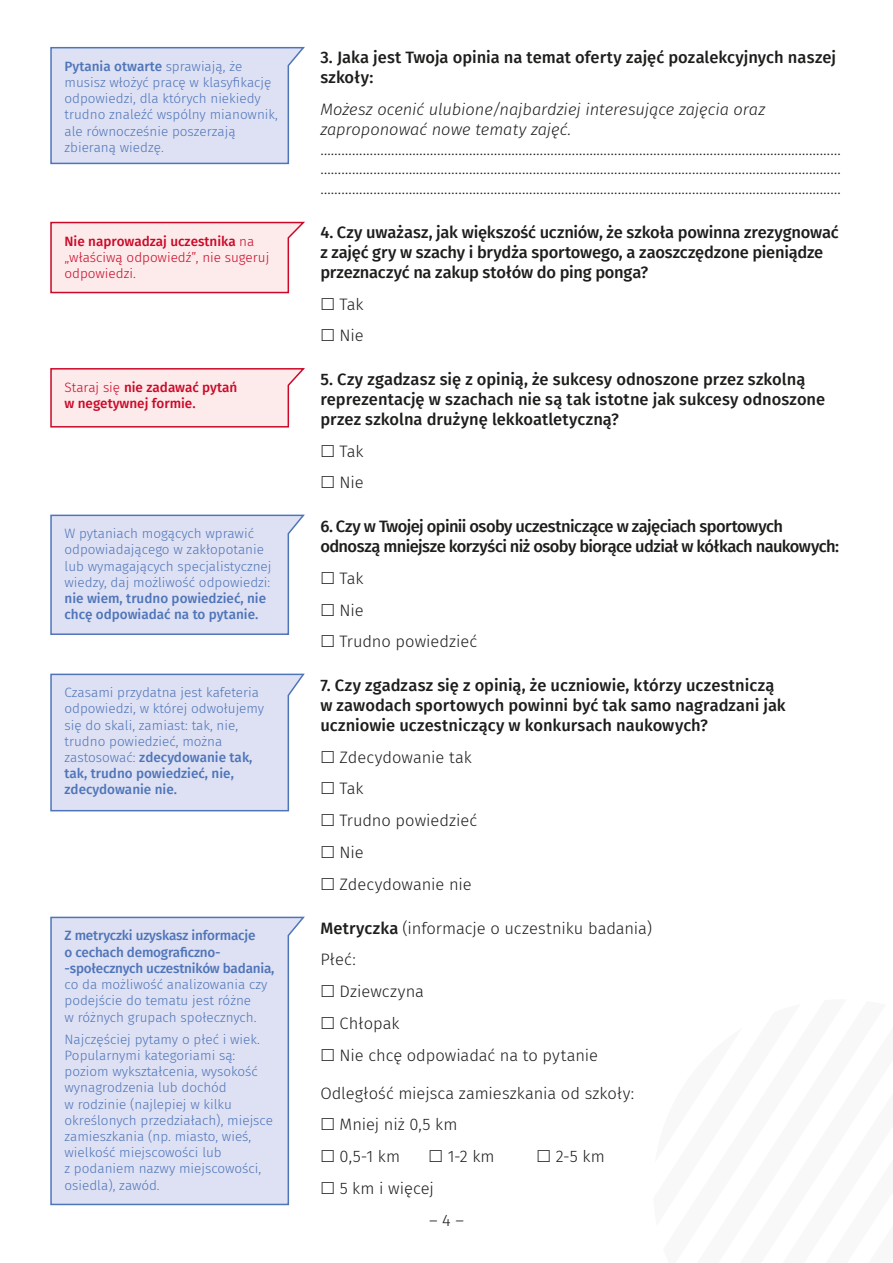
<style>
.page{position:relative;width:893px;height:1263px;background:#fff}
.page>*{position:absolute;margin:0;border:0;box-sizing:border-box;transform-origin:0 0}
.t1{font:500 16.5px/19.8px "Fira Sans";letter-spacing:-.005em;color:#1d1d1b}
.t2{font:300 16.5px/31.8px "Fira Sans";letter-spacing:-.005em;color:#1d1d1b}
.t3{font:500 16.5px/19.8px "Fira Sans";letter-spacing:-.035em;color:#1d1d1b}
.t4{font:300 13.5px/16.2px "Fira Sans";color:#4f75b9}
.t5{font:500 13.5px/16.2px "Fira Sans";letter-spacing:-.015em;color:#4f75b9}
.t6{font:300 13.5px/16.2px "Fira Sans";color:#ca0928}
.t7{font:500 13.5px/16.2px "Fira Sans";color:#ca0928}
.s1{font-weight:500}
.s2{font-weight:300}
.s3{font-style:italic}
</style>
<div class="page">
<svg style="left:50px;top:46px;width:255px;height:119px;background:#dbdff1"></svg>
<svg style="left:50px;top:514px;width:255px;height:121px;background:#dadff1"></svg>
<svg style="left:50px;top:673px;width:255px;height:139px;background:#dbdff1"></svg>
<svg style="left:50px;top:916px;width:255px;height:290px;background:#dce0f2"></svg>
<svg style="left:50px;top:221px;width:255px;height:73px;background:#fae0e1"></svg>
<svg style="left:50px;top:368px;width:255px;height:60px;background:#f9dddf"></svg>
<p class="t4" style="left:65px;top:58px;width:215px"><span class="s1">Pytania otwarte</span> sprawiają, że musisz włożyć pracę w klasyfikację odpowiedzi, dla których niekiedy trudno znaleźć wspólny mianownik, ale równocześnie poszerzają zbieraną wiedzę.</p>
<p class="t6" style="left:65px;top:233px;width:206px"><span class="s1">Nie naprowadzaj uczestnika</span> na „właściwą odpowiedź”, nie sugeruj odpowiedzi.</p>
<p class="t7" style="left:65px;top:378px;width:174px"><span class="s2">Staraj się</span> nie zadawać pytań w negetywnej formie.</p>
<p class="t4" style="left:65px;top:525px;width:208px">W pytaniach mogących wprawić odpowiadającego w zakłopotanie lub wymagających specjalistycznej wiedzy, daj możliwość odpowiedzi: <span class="s1">nie wiem, trudno powiedzieć, nie chcę odpowiadać na to pytanie.</span></p>
<p class="t4" style="left:65px;top:684px;width:201px">Czasami przydatna jest kafeteria odpowiedzi, w której odwołujemy się do skali, zamiast: tak, nie, trudno powiedzieć, można zastosować: <span class="s1">zdecydowanie tak, tak, trudno powiedzieć, nie, zdecydowanie nie.</span></p>
<p class="t5" style="left:65px;top:927px;width:211px">Z metryczki uzyskasz informacje<br>o cechach demograficzno--społecznych uczestników badania, <span class="s2">co da możliwość analizowania czy podejście do tematu jest różne<br>w różnych grupach społecznych.</span></p>
<p class="t4" style="left:65px;top:1031px;width:210px">Najczęściej pytamy o płeć i wiek.<br>Popularnymi kategoriami są: poziom wykształcenia, wysokość wynagrodzenia lub dochód<br>w rodzinie (najlepiej w kilku określonych przedziałach), miejsce zamieszkania (np. miasto, wieś, wielkość miejscowości lub<br>z podaniem nazwy miejscowości, osiedla), zawód.</p>
<p class="t1" style="left:320px;top:47px;width:517px">3. Jaka jest Twoja opinia na temat oferty zajęć pozalekcyjnych naszej szkoły:</p>
<p class="t2" style="left:320px;top:99px;width:522px;line-height:19.8px"><span class="s3">Możesz ocenić ulubione/najbardziej interesujące zajęcia oraz zaproponować nowe tematy zajęć. </span>………………………………………………………………………………………………………………………………… ………………………………………………………………………………………………………………………………… …………………………………………………………………………………………………………………………………</p>
<p class="t1" style="left:320px;top:222px;width:520px">4. Czy uważasz, jak większość uczniów, że szkoła powinna zrezygnować z zajęć gry w szachy i brydża sportowego, a zaoszczędzone pieniądze przeznaczyć na zakup stołów do ping ponga?</p>
<p class="t2" style="left:340px;top:288px;width:26px">Tak<br>Nie</p>
<p class="t1" style="left:320px;top:369px;width:506px">5. Czy zgadzasz się z opinią, że sukcesy odnoszone przez szkolną reprezentację w szachach nie są tak istotne jak sukcesy odnoszone przez szkolna drużynę lekkoatletyczną?</p>
<p class="t2" style="left:340px;top:435px;width:26px">Tak<br>Nie</p>
<p class="t3" style="left:320px;top:516px;width:520px">6. Czy w Twojej opinii osoby uczestniczące w zajęciach sportowych odnoszą mniejsze korzyści niż osoby biorące udział w kółkach naukowych:</p>
<p class="t2" style="left:340px;top:562px;width:139px">Tak<br>Nie<br>Trudno powiedzieć</p>
<p class="t1" style="left:320px;top:675px;width:467px">7. Czy zgadzasz się z opinią, że uczniowie, którzy uczestniczą w zawodach sportowych powinni być tak samo nagradzani jak uczniowie uczestniczący w konkursach naukowych?</p>
<p class="t2" style="left:340px;top:741px;width:139px">Zdecydowanie tak<br>Tak<br>Trudno powiedzieć<br>Nie<br>Zdecydowanie nie</p>
<p class="t2" style="left:320px;top:912px;width:333px"><span class="s1">Metryczka</span> (informacje o uczestniku badania)</p>
<p class="t2" style="left:320px;top:944px;width:37px">Płeć:</p>
<p class="t2" style="left:340px;top:975px;width:86px">Dziewczyna</p>
<p class="t2" style="left:340px;top:1007px;width:61px">Chłopak</p>
<p class="t2" style="left:340px;top:1039px;width:260px">Nie chcę odpowiadać na to pytanie</p>
<p class="t2" style="left:340px;top:1077px;width:296px;text-indent:-19px">Odległość miejsca zamieszkania od szkoły:<br>Mniej niż 0,5 km<br>0,5-1 km</p>
<p class="t2" style="left:448px;top:1140px;width:49px">1-2 km</p>
<p class="t2" style="left:556px;top:1140px;width:51px">2-5 km</p>
<p class="t2" style="left:340px;top:1172px;width:96px">5 km i więcej</p>
<p class="t2" style="left:429px;top:1204px;width:36px">– 4 –</p>
</div>
